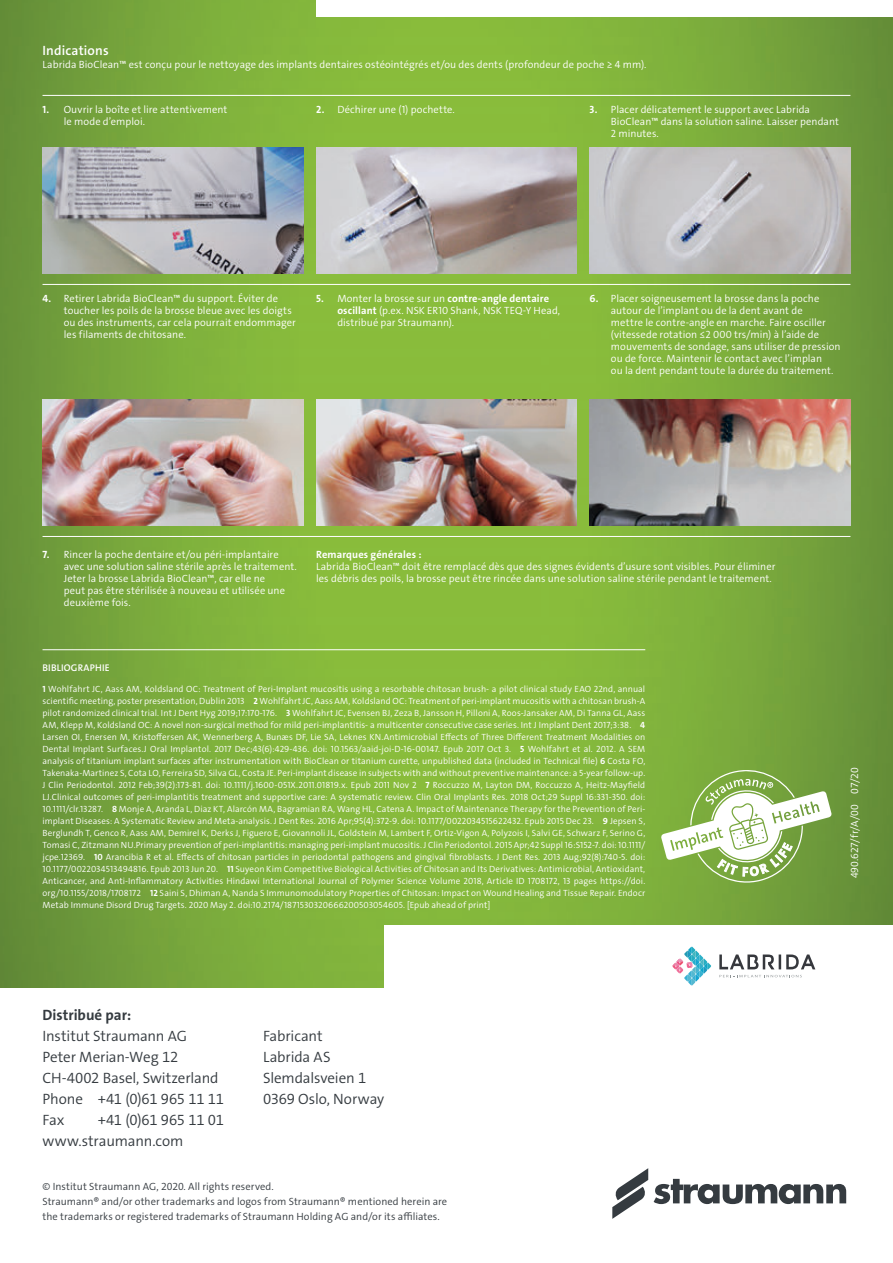
<style>
.page{position:relative;width:893px;height:1263px;background:#fff}
.page>*{position:absolute;margin:0;border:0;box-sizing:border-box;transform-origin:0 0}
.Address{font:15px/21px "The Sans LP4 Se Lig";letter-spacing:-.01em;color:#353b40}
.Address-2{font:15px "The Sans LP4 Se Lig";letter-spacing:-.03em;color:#353b40}
.Address-3{font:15px "The Sans LP7 Bld";color:#353b40}
.Copy_Title{font:13.5px "The Sans LP6 Se Bld";letter-spacing:.01em;color:#fff}
.Copy{font:10.5px/12px "The Sans LP4 Se Lig";letter-spacing:.005em;color:#fff}
.t1{font:10.5px/15px "The Sans LP4 Se Lig";letter-spacing:.005em;color:#353b40}
.Project_Nr{font:10.5px "The Sans LP4 Se Lig";letter-spacing:-.01em;color:#fff}
.Copy-2{font:10.5px "The Sans LP7 Bld";letter-spacing:.015em;color:#fff}
.References_Title{font:9.75px "The Sans LP6 Se Bld";letter-spacing:.015em;color:#fff}
.References{font:9px/12px "The Sans LP4 Se Lig";letter-spacing:.01em;color:#fff;text-align:justify}
.s1{font-family:"The Sans LP7 Bld"}
</style>
<div class="page">
<img style="left:0;top:0;width:893px;height:988px">
<div style="left:316px;top:0;width:577px;height:16px;background:#fff"></div>
<svg style="left:654px;top:1179px;width:192px;height:25px"></svg>
<svg style="left:612px;top:1168px;width:36px;height:51px"></svg>
<hr style="left:43px;top:536px;width:807px;height:1px;background:#fff">
<hr style="left:43px;top:95px;width:807px;height:1px;background:#fff">
<hr style="left:43px;top:284px;width:807px;height:1px;background:#fff">
<hr style="left:43px;top:649px;width:602px;height:1px;background:#fff">
<img style="left:43px;top:148px;width:260px;height:125px">
<img style="left:43px;top:400px;width:260px;height:126px">
<img style="left:316px;top:148px;width:261px;height:126px">
<img style="left:316px;top:400px;width:261px;height:126px">
<img style="left:590px;top:148px;width:260px;height:126px">
<img style="left:590px;top:400px;width:260px;height:126px">
<svg style="left:661px;top:770px;width:170px;height:113px"></svg>
<div style="left:384px;top:925px;width:509px;height:81px;background:#fff"></div>
<svg style="left:672px;top:947px;width:39px;height:38px"></svg>
<svg style="left:719px;top:954px;width:96px;height:15px"></svg>
<svg style="left:719px;top:975px;width:83px;height:2px"></svg>
<p class="Copy_Title" style="left:43px;top:42px;width:68px">Indications</p>
<p class="Copy" style="left:43px;top:59px;width:606px">Labrida BioClean™ est conçu pour le nettoyage des implants dentaires ostéointégrés et/ou des dents (profondeur de poche ≥ 4 mm).</p>
<p class="Copy" style="left:64px;top:104px;width:165px;text-indent:-21px"><span class="s1">1.</span> Ouvrir la boîte et lire attentivement le mode d’emploi.</p>
<p class="Copy" style="left:316px;top:104px;width:140px"><span class="s1">2.</span> Déchirer une (1) pochette.</p>
<p class="Copy" style="left:611px;top:104px;width:230px;text-indent:-21px"><span class="s1">3.</span> Placer délicatement le support avec Labrida<br>BioClean™ dans la solution saline. Laisser pendant<br>2 minutes.</p>
<p class="Copy" style="left:64px;top:293px;width:234px;text-indent:-21px"><span class="s1">4.</span> Retirer Labrida BioClean™ du support. Éviter de toucher les poils de la brosse bleue avec les doigts ou des instruments, car cela pourrait endommager les filaments de chitosane.</p>
<p class="Copy" style="left:337px;top:293px;width:224px;text-indent:-21px"><span class="s1">5.</span> Monter la brosse sur un <span class="s1">contre-angle dentaire oscillant</span> (p.ex. NSK ER10 Shank, NSK TEQ-Y Head, distribué par Straumann).</p>
<p class="Copy" style="left:611px;top:293px;width:231px;text-indent:-21px"><span class="s1">6.</span> Placer soigneusement la brosse dans la poche autour de l’implant ou de la dent avant de<br>mettre le contre-angle en marche. Faire osciller (vitessede rotation ≤2 000 trs/min) à l’aide de mouvements de sondage, sans utiliser de pression ou de force. Maintenir le contact avec l’implan<br>ou la dent pendant toute la durée du traitement.</p>
<p class="Copy" style="left:64px;top:548px;width:235px;text-indent:-21px"><span class="s1">7.</span> Rincer la poche dentaire et/ou péri-implantaire avec une solution saline stérile après le traitement.<br>Jeter la brosse Labrida BioClean™, car elle ne<br>peut pas être stérilisée à nouveau et utilisée une deuxième fois.</p>
<p class="Copy-2" style="left:316px;top:547px;width:107px">Remarques générales :</p>
<p class="Copy" style="left:316px;top:560px;width:461px">Labrida BioClean™ doit être remplacé dès que des signes évidents d’usure sont visibles. Pour éliminer les débris des poils, la brosse peut être rincée dans une solution saline stérile pendant le traitement.</p>
<p class="References_Title" style="left:43px;top:662px;width:69px">BIBLIOGRAPHIE</p>
<p class="References" style="left:43px;top:683px;width:604px"><span class="s1">1</span> Wohlfahrt JC, Aass AM, Koldsland OC: Treatment of Peri-Implant mucositis using a resorbable chitosan brush- a pilot clinical study EAO 22nd, annual scientific meeting, poster presentation, Dublin 2013 <span class="s1">2</span> Wohlfahrt JC, Aass AM, Koldsland OC: Treatment of peri-implant mucositis with a chitosan brush-A pilot randomized clinical trial. Int J Dent Hyg 2019;17:170-176. <span class="s1">3</span> Wohlfahrt JC, Evensen BJ, Zeza B, Jansson H, Pilloni A, Roos-Jansaker AM, Di Tanna GL, Aass AM, Klepp M, Koldsland OC: A novel non-surgical method for mild peri-implantitis- a multicenter consecutive case series. Int J Implant Dent 2017;3:38. <span class="s1">4<br></span>Larsen OI, Enersen M, Kristoffersen AK, Wennerberg A, Bunæs DF, Lie SA, Leknes KN.Antimicrobial Effects of Three Different Treatment Modalities on Dental Implant Surfaces.J Oral Implantol. 2017 Dec;43(6):429-436. doi: 10.1563/aaid-joi-D-16-00147. Epub 2017 Oct 3. <span class="s1">5</span> Wohlfahrt et al. 2012. A SEM analysis of titanium implant surfaces after instrumentation with BioClean or titanium curette, unpublished data (included in Technical file) <span class="s1">6</span> Costa FO, Takenaka-Martinez S, Cota LO, Ferreira SD, Silva GL, Costa JE. Peri-implant disease in subjects with and without preventive maintenance: a 5-year follow-up.<br>J Clin Periodontol. 2012 Feb;39(2):173-81. doi: 10.1111/j.1600-051X.2011.01819.x. Epub 2011 Nov 2 <span class="s1">7</span> Roccuzzo M, Layton DM, Roccuzzo A, Heitz-Mayfield LJ.Clinical outcomes of peri-implantitis treatment and supportive care: A systematic review. Clin Oral Implants Res. 2018 Oct;29 Suppl 16:331-350. doi:<br>10.1111/clr.13287. <span class="s1">8</span> Monje A, Aranda L, Diaz KT, Alarcón MA, Bagramian RA, Wang HL, Catena A. Impact of Maintenance Therapy for the Prevention of Peri&shy;implant Diseases: A Systematic Review and Meta-analysis. J Dent Res. 2016 Apr;95(4):372-9. doi: 10.1177/0022034515622432. Epub 2015 Dec 23. <span class="s1">9</span> Jepsen S, Berglundh T, Genco R, Aass AM, Demirel K, Derks J, Figuero E, Giovannoli JL, Goldstein M, Lambert F, Ortiz-Vigon A, Polyzois I, Salvi GE, Schwarz F, Serino G, Tomasi C, Zitzmann NU.Primary prevention of peri-implantitis: managing peri-implant mucositis. J Clin Periodontol. 2015 Apr;42 Suppl 16:S152-7. doi: 10.1111/ jcpe.12369. <span class="s1">10</span> Arancibia R et al. Effects of chitosan particles in periodontal pathogens and gingival fibroblasts. J Dent Res. 2013 Aug;92(8):740-5. doi:<br>10.1177/0022034513494816. Epub 2013 Jun 20. <span class="s1">11</span> Suyeon Kim Competitive Biological Activities of Chitosan and Its Derivatives: Antimicrobial, Antioxidant, Anticancer, and Anti-Inflammatory Activities Hindawi International Journal of Polymer Science Volume 2018, Article ID 1708172, 13 pages https://doi. org/10.1155/2018/1708172 <span class="s1">12</span> Saini S, Dhiman A, Nanda S Immunomodulatory Properties of Chitosan: Impact on Wound Healing and Tissue Repair. Endocr Metab Immune Disord Drug Targets. 2020 May 2. doi:10.2174/1871530320666200503054605. [Epub ahead of print]</p>
<p class="Address-3" style="left:43px;top:1005px;width:90px">Distribué par:</p>
<p class="Address" style="left:43px;top:1025px;width:146px">Institut Straumann AG</p>
<p class="Address" style="left:43px;top:1046px;width:137px">Peter Merian-Weg 12</p>
<p class="Address" style="left:43px;top:1067px;width:178px">CH-4002 Basel, Switzerland</p>
<p class="Address" style="left:43px;top:1088px;width:183px">Phone +41 (0)61 965 11 11</p>
<p class="Address" style="left:43px;top:1109px;width:23px">Fax</p>
<p class="Address-2" style="left:98px;top:1110px;width:128px">+41 (0)61 965 11 01</p>
<p class="Address" style="left:43px;top:1130px;width:142px">www.straumann.com</p>
<p class="t1" style="left:43px;top:1179px;width:233px">© Institut Straumann AG, 2020. All rights reserved.</p>
<p class="t1" style="left:43px;top:1194px;width:406px">Straumann® and/or other trademarks and logos from Straumann® mentioned herein are the trademarks or registered trademarks of Straumann Holding AG and/or its affiliates.</p>
<p class="Address" style="left:263px;top:1025px;width:123px">Fabricant<br>Labrida AS<br>Slemdalsveien 1<br>0369 Oslo, Norway</p>
<p class="Project_Nr" style="left:848px;top:878px;width:112px;rotate:-90deg">490.627/fr/A/00 07/20</p>
</div>
